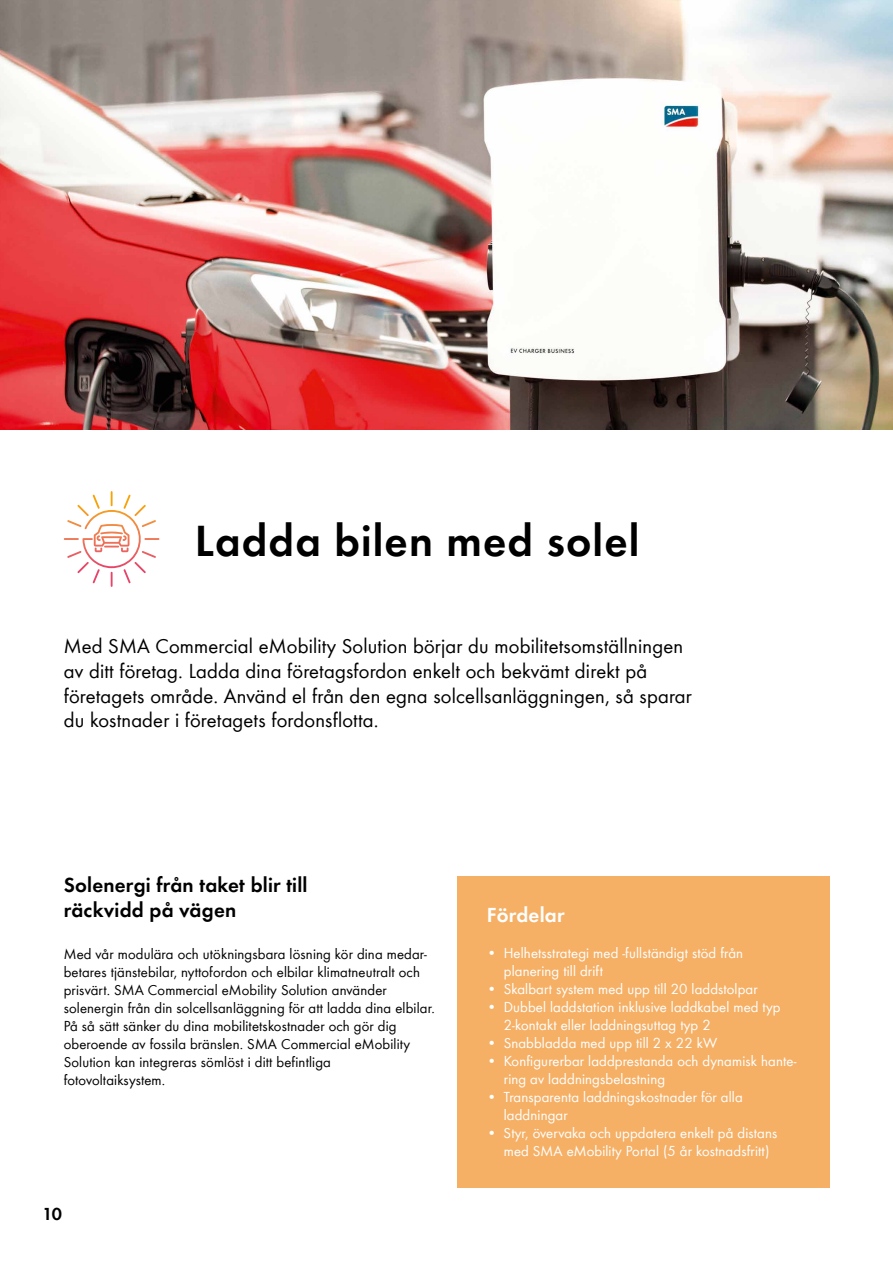
<style>
.page{position:relative;width:893px;height:1263px;background:#fff}
.page>*{position:absolute;margin:0;border:0;box-sizing:border-box;transform-origin:0 0}
.t1{font:600 45px "SMA Futura Global";letter-spacing:.025em;color:#000}
.t2{font:21px/24.8px "SMA Futura Global";letter-spacing:.01em;color:#000}
.t3{font:600 21px/24.8px "SMA Futura Global";letter-spacing:.01em;color:#000}
.t4{font:600 21px "SMA Futura Global";letter-spacing:.01em;color:#fff}
.t5{font:600 18px "SMA Futura Global";color:#000}
.t6{font:15px/18px "SMA Futura Global";letter-spacing:.01em;color:#fff}
.t7{font:15px/18px "SMA Futura Global";letter-spacing:.01em;color:#000}
</style>
<div class="page">
<img style="left:0;top:0;width:893px;height:429px">
<svg style="left:67px;top:491px;width:89px;height:78px"></svg>
<div style="left:457px;top:876px;width:372px;height:311px;background:#f5b066"></div>
<h1 class="t1" style="left:195px;top:514px;width:446px">Ladda bilen med solel</h1>
<p class="t2" style="left:64px;top:634px;width:630px">Med SMA Commercial eMobility Solution börjar du mobilitetsomställningen av ditt företag. Ladda dina företagsfordon enkelt och bekvämt direkt på företagets område. Använd el från den egna solcellsanläggningen, så sparar du kostnader i företagets fordonsflotta.</p>
<h2 class="t3" style="left:64px;top:872px;width:245px">Solenergi från taket blir till räckvidd på vägen</h2>
<p class="t7" style="left:64px;top:945px;width:373px">Med vår modulära och utökningsbara lösning kör dina medar&shy;betares tjänstebilar, nyttofordon och elbilar klimatneutralt och prisvärt. SMA Commercial eMobility Solution använder solenergin från din solcellsanläggning för att ladda dina elbilar.<br>På så sätt sänker du dina mobilitetskostnader och gör dig oberoende av fossila bränslen. SMA Commercial eMobility Solution kan integreras sömlöst i ditt befintliga fotovoltaiksystem.</p>
<p class="t5" style="left:43px;top:1204px;width:21px">10</p>
<h2 class="t4" style="left:487px;top:902px;width:79px">Fördelar</h2>
<p class="t6" style="left:504px;top:943px;width:241px;text-indent:-17px">• Helhetsstrategi med -fullständigt stöd från planering till drift</p>
<p class="t6" style="left:487px;top:979px;width:272px">• Skalbart system med upp till 20 laddstolpar</p>
<p class="t6" style="left:504px;top:997px;width:278px;text-indent:-17px">• Dubbel laddstation inklusive laddkabel med typ<br>2-kontakt eller laddningsuttag typ 2</p>
<p class="t6" style="left:487px;top:1033px;width:232px">• Snabbladda med upp till 2 x 22 kW</p>
<p class="t6" style="left:504px;top:1051px;width:294px;text-indent:-17px">• Konfigurerbar laddprestanda och dynamisk hante&shy;ring av laddningsbelastning</p>
<p class="t6" style="left:504px;top:1087px;width:240px;text-indent:-17px">• Transparenta laddningskostnader för alla laddningar</p>
<p class="t6" style="left:487px;top:1123px;width:292px;text-align:center">• Styr, övervaka och uppdatera enkelt på distans med SMA eMobility Portal (5 år kostnadsfritt)</p>
</div>
